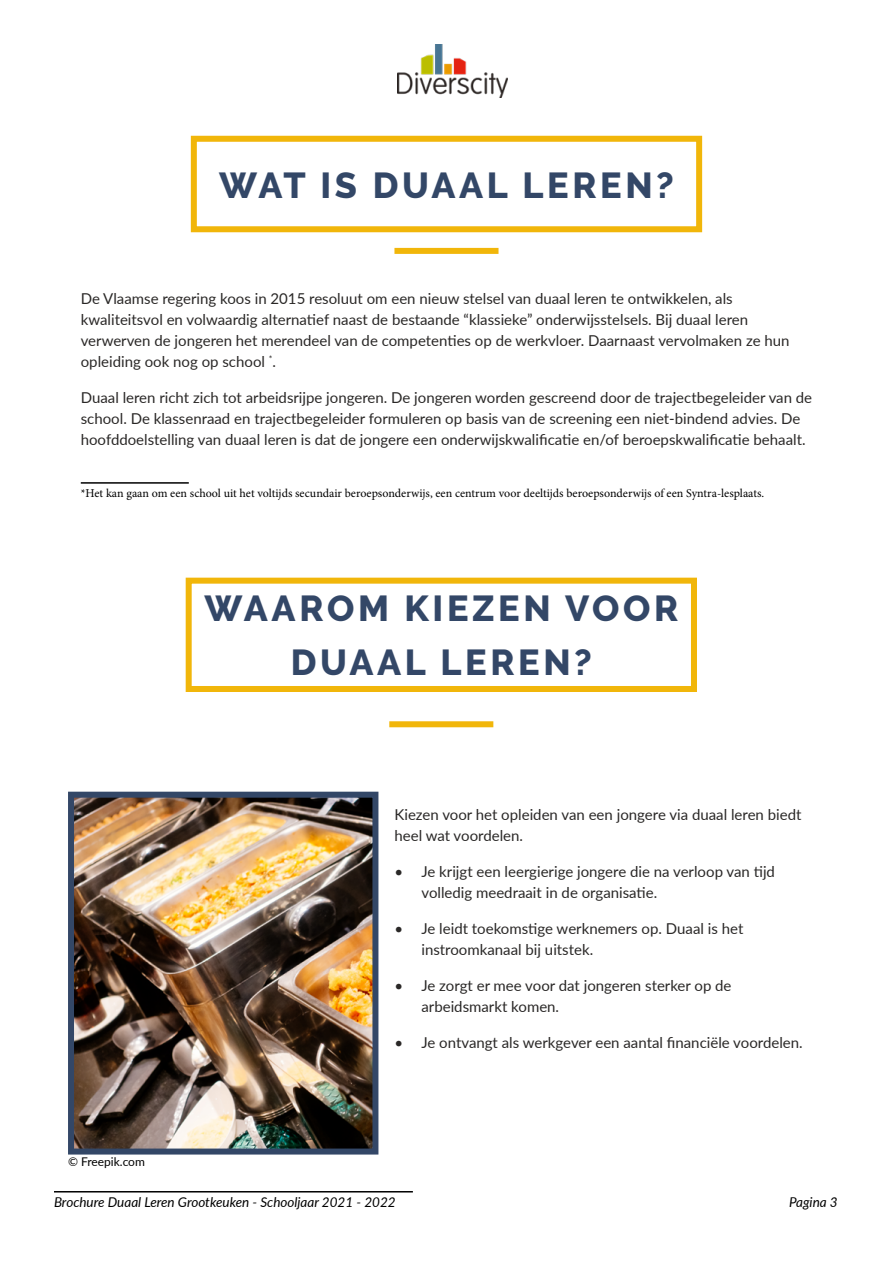
<style>
.page{position:relative;width:893px;height:1263px;background:#fff}
.page>*{position:absolute;margin:0;border:0;box-sizing:border-box;transform-origin:0 0}
.t1{font:800 36px/54px "Raleway";letter-spacing:.1em;color:#334767;text-align:center}
.t2{font:15px/21px "Lato";color:#2a2827}
.t3{font:italic 13.5px "Lato";color:#000}
.t4{font:12px "Minion Pro";color:#000}
.t5{font:12px "Lato";color:#000}
</style>
<div class="page">
<hr style="left:54px;top:1191px;width:359px;height:1px;background:#000">
<img style="left:398px;top:45px;width:109px;height:53px">
<div style="left:394px;top:248px;width:104px;height:6px;background:#f1b60a"></div>
<div style="left:191px;top:136px;width:511px;height:96px;border:6px solid #f1b60a"></div>
<div style="left:389px;top:721px;width:104px;height:6px;background:#f1b60a"></div>
<div style="left:186px;top:578px;width:511px;height:114px;border:6px solid #f1b60a"></div>
<img style="left:75px;top:799px;width:296px;height:348px">
<div style="left:68px;top:792px;width:310px;height:362px;border:6px solid #334767"></div>
<hr style="left:81px;top:482px;width:108px;height:2px;background:#000">
<h1 class="t1" style="left:219px;top:159px;width:456px">WAT IS DUAAL LEREN?</h1>
<p class="t2" style="left:81px;top:288px;width:710px">De Vlaamse regering koos in 2015 resoluut om een nieuw stelsel van duaal leren te ontwikkelen, als kwaliteitsvol en volwaardig alternatief naast de bestaande “klassieke” onderwijsstelsels. Bij duaal leren verwerven de jongeren het merendeel van de competenties op de werkvloer. Daarnaast vervolmaken ze hun opleiding ook nog op school <sup>*</sup>.</p>
<p class="t2" style="left:81px;top:387px;width:733px">Duaal leren richt zich tot arbeidsrijpe jongeren. De jongeren worden gescreend door de trajectbegeleider van de school. De klassenraad en trajectbegeleider formuleren op basis van de screening een niet-bindend advies. De hoofddoelstelling van duaal leren is dat de jongere een onderwijskwalificatie en/of beroepskwalificatie behaalt.</p>
<p class="t4" style="left:81px;top:485px;width:685px">*Het kan gaan om een school uit het voltijds secundair beroepsonderwijs, een centrum voor deeltijds beroepsonderwijs of een Syntra-lesplaats.</p>
<h1 class="t1" style="left:205px;top:582px;width:475px">WAAROM KIEZEN VOOR<br>DUAAL LEREN?</h1>
<p class="t5" style="left:68px;top:1153px;width:78px">© Freepik.com</p>
<p class="t2" style="left:394px;top:803px;width:409px">Kiezen voor het opleiden van een jongere via duaal leren biedt heel wat voordelen.</p>
<p class="t2" style="left:421px;top:860px;width:355px;text-indent:-27px">• Je krijgt een leergierige jongere die na verloop van tijd volledig meedraait in de organisatie.</p>
<p class="t2" style="left:421px;top:917px;width:323px;text-indent:-27px">• Je leidt toekomstige werknemers op. Duaal is het instroomkanaal bij uitstek.</p>
<p class="t2" style="left:421px;top:974px;width:312px;text-indent:-27px">• Je zorgt er mee voor dat jongeren sterker op de arbeidsmarkt komen.</p>
<p class="t2" style="left:394px;top:1031px;width:410px">• Je ontvangt als werkgever een aantal financiële voordelen.</p>
<p class="t3" style="left:54px;top:1192px;width:343px">Brochure Duaal Leren Grootkeuken - Schooljaar 2021 - 2022</p>
<p class="t3" style="left:789px;top:1192px;width:50px">Pagina 3</p>
</div>
